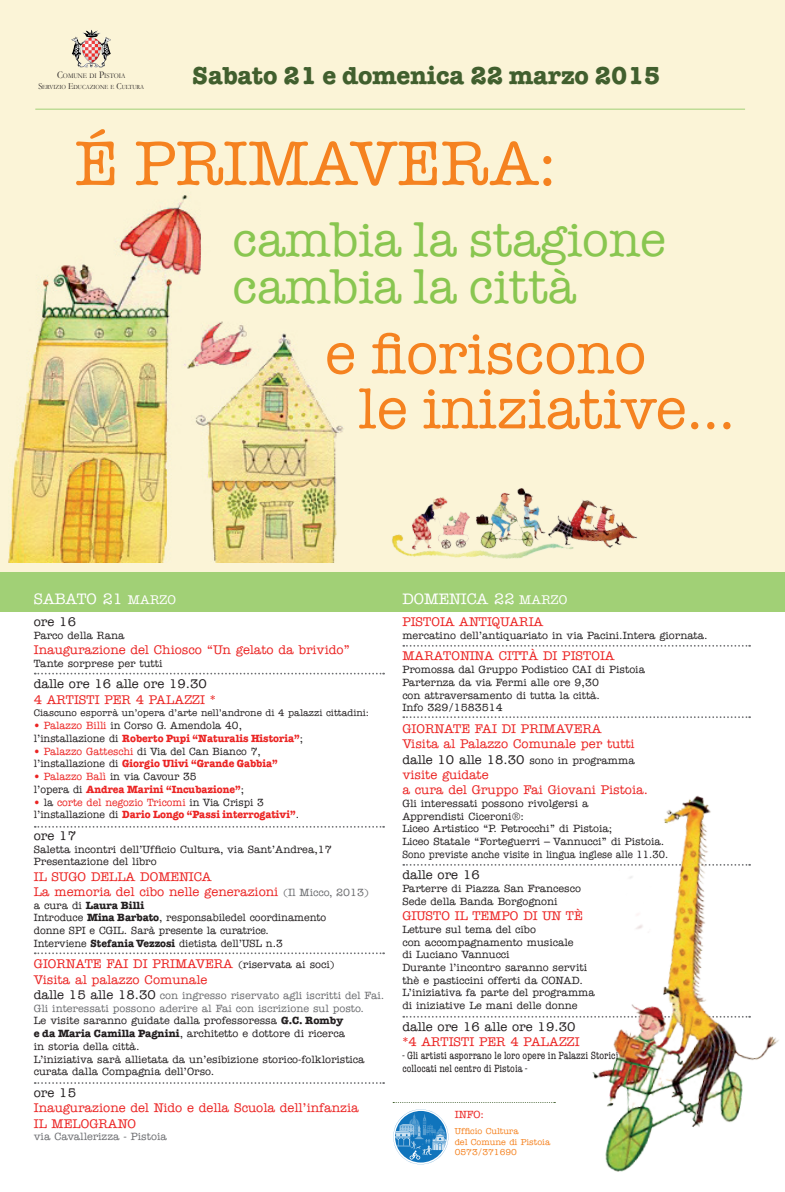
<style>
.page{position:relative;width:785px;height:1192px;background:#fff}
.page>*{position:absolute;margin:0;border:0;box-sizing:border-box;transform-origin:0 0}
.t1{font:64.75px "American Typewriter";color:#f58220}
.t2{font:58.89px/54.9px "American Typewriter";color:#f58220}
.t3{font:49.09px/47.1px "American Typewriter";color:#89c650}
.t4{font:700 24.85px "American Typewriter";color:#415f2e}
.t5{font:500 15.31px "American Typewriter";color:#fff}
.t6{font:500 12.69px/15.3px "American Typewriter";color:#eb2423}
.t7{font:500 12.69px "American Typewriter";color:#231f20}
.t8{font:500 12.69px "American Typewriter";color:#fff}
.t9{font:500 10.59px/12.7px "American Typewriter";color:#231f20}
.t10{font:500 10.59px/12.7px "American Typewriter";color:#231f20;scale:.96 1}
.t11{font:condensed 10.59px/12.7px "American Typewriter";color:#231f20}
.t12{font:700 10.59px/12.7px "American Typewriter";color:#eb2423;scale:.96 1}
.t13{font:500 10.59px "American Typewriter";color:#6c6d70}
.t14{font:500 10.5px "American Typewriter";color:#eb2423}
.t15{font:500 9.62px "American Typewriter";color:#231f20}
.t16{font:500 8.75px/10.5px "American Typewriter";color:#f58220}
.t17{font:7.17px "Garamond";color:#231f20;scale:.9 1}
.t18{font:6.48px "Garamond";color:#231f20;scale:.9 1}
.s1{font-size:10.24px}
.s2{font-size:9.28px}
.s3{font-size:12.69px}
.s4{color:#eb2423}
.s5{font-weight:700;color:#eb2423}
.s6{font-weight:500}
.s7{font-weight:500;color:#231f20}
.s8{font-size:10.59px;color:#6c6d70}
.s9{font-weight:700}
.s10{font-size:10.59px;color:#231f20}
.s11{color:#6c6d70}
.s12{color:#231f20}
</style>
<div class="page">
<div style="left:0;top:0;width:785px;height:608px;background:#fbf4d7"></div>
<div style="left:0;top:572px;width:785px;height:39px;background:#a1d076"></div>
<img style="left:71px;top:29px;width:40px;height:39px">
<img style="left:9px;top:195px;width:335px;height:368px">
<svg style="left:393px;top:1109px;width:55px;height:55px"></svg>
<svg style="left:393px;top:1102px;width:150px;height:1px"></svg>
<img style="left:376px;top:488px;width:272px;height:124px">
<svg style="left:35px;top:673px;width:349px;height:1px"></svg>
<svg style="left:35px;top:826px;width:349px;height:2px"></svg>
<svg style="left:35px;top:1082px;width:349px;height:2px"></svg>
<svg style="left:35px;top:952px;width:349px;height:2px"></svg>
<svg style="left:403px;top:645px;width:347px;height:2px"></svg>
<svg style="left:403px;top:716px;width:347px;height:2px"></svg>
<svg style="left:403px;top:864px;width:140px;height:2px"></svg>
<svg style="left:403px;top:1016px;width:140px;height:1px"></svg>
<img style="left:543px;top:795px;width:236px;height:377px">
<hr style="left:35px;top:109px;width:710px;height:1px;background:#a1d076">
<p class="t17" style="left:57px;top:72px;width:77px"><span class="s1">C</span>OMUNE DI <span class="s1">P</span>ISTOIA</p>
<p class="t18" style="left:38px;top:83px;width:119px"><span class="s2">S</span>ERVIZIO <span class="s2">E</span>DUCAZIONE E <span class="s2">C</span>ULTURA</p>
<h3 class="t4" style="left:193px;top:61px;width:469px">Sabato 21 e domenica 22 marzo 2015</h3>
<h1 class="t1" style="left:75px;top:126px;width:483px">é primavera:</h1>
<h3 class="t3" style="left:232px;top:216px;width:435px">cambia la stagione cambia la città</h3>
<h2 class="t2" style="left:358px;top:327px;width:378px;text-indent:-34px">e fioriscono<br>le iniziative...</h2>
<h3 class="t5" style="left:34px;top:591px;width:142px">Sabato 21 <span class="s3">marzo</span></h3>
<p class="t7" style="left:34px;top:615px;width:44px">ore 16</p>
<p class="t9" style="left:34px;top:629px;width:92px">parco della Rana</p>
<p class="t6" style="left:34px;top:642px;width:318px">inaugurazione del Chiosco “Un gelato da brivido”</p>
<p class="t9" style="left:34px;top:657px;width:130px">Tante sorprese per tutti</p>
<p class="t7" style="left:34px;top:677px;width:175px">dalle ore 16 alle ore 19.30</p>
<p class="t6" style="left:34px;top:692px;width:183px">4 artisti per 4 Palazzi *</p>
<p class="t15" style="left:34px;top:708px;width:337px">ciascuno esporrà un’opera d’arte nell’androne di 4 palazzi cittadini:</p>
<p class="t10" style="left:34px;top:719px;width:282px"><span class="s4">• Palazzo Billi</span> in Corso G. Amendola 40, l’installazione di <span class="s5">Roberto Pupi “Naturalis Historia”</span>;</p>
<p class="t10" style="left:34px;top:745px;width:256px"><span class="s4">• Palazzo Gatteschi</span> di Via del Can Bianco 7, l’installazione di <span class="s5">Giorgio Ulivi “Grande Gabbia”</span></p>
<p class="t12" style="left:34px;top:770px;width:221px"><span class="s6">• Palazzo Balì</span> <span class="s7">in via Cavour 35<br>l’opera di</span> Andrea Marini “Incubazione”<span class="s7">;</span></p>
<p class="t10" style="left:34px;top:796px;width:278px"><span class="s4">•</span> la <span class="s4">corte del negozio Tricomi</span> in Via Crispi 3 l’installazione di <span class="s5">Dario Longo “Passi interrogativi”</span>.</p>
<p class="t7" style="left:34px;top:828px;width:44px">ore 17</p>
<p class="t9" style="left:34px;top:843px;width:299px">Saletta incontri dell’Ufficio Cultura, via Sant’Andrea,17<br>Presentazione del libro</p>
<p class="t6" style="left:34px;top:869px;width:337px">il sugo della domenica<br>La memoria del cibo nelle generazioni <span class="s8">(Il Micco, 2013)</span></p>
<p class="t9" style="left:34px;top:899px;width:294px">a cura di <span class="s9">Laura Billi<br></span>Introduce <span class="s9">Mina Barbato</span>, responsabiledel coordinamento donne SPI e CGIL. Sarà presente la curatrice.<br>Interviene <span class="s9">Stefania Vezzosi</span> dietista dell’USL n.3</p>
<p class="t6" style="left:34px;top:956px;width:302px">Gio rnate Fai di Primavera <span class="s10">(riservata ai soci)<br></span>Visita al palazzo Comunale</p>
<p class="t9" style="left:34px;top:989px;width:352px"><span class="s3">dalle 15 alle 18.30</span> <span class="s11">con ingresso riservato agli iscritti del Fai.<br>Gli interessati possono aderire al Fai con iscrizione sul posto.<br></span>Le visite saranno guidate dalla professoressa <span class="s9">G.C. Romby<br>e da Maria Camilla Pagnini</span>, architetto e dottore di ricerca<br>in storia della città.<br>L’iniziativa sarà allietata da un’esibizione storico-folkloristica curata dalla Compagnia dell’Orso.</p>
<p class="t7" style="left:34px;top:1085px;width:44px">ore 15</p>
<p class="t6" style="left:34px;top:1100px;width:326px">Inaugurazione del Nido e della Scuola dell’infanzia<br>Il Melograno</p>
<p class="t13" style="left:34px;top:1131px;width:134px">via Cavallerizza - Pistoia</p>
<h3 class="t5" style="left:402px;top:591px;width:128px">DOMENICA 22 <span class="s3">MARZ</span></h3>
<p class="t8" style="left:558px;top:593px;width:10px">O</p>
<p class="t6" style="left:402px;top:614px;width:143px">Pis toia Antiquaria</p>
<p class="t9" style="left:402px;top:629px;width:307px">mercatino dell’antiquariato in via Pacini.Intera giornata.</p>
<p class="t6" style="left:402px;top:648px;width:59px">Maratonin</p>
<p class="t6" style="left:484px;top:648px;width:132px">a città di Pistoia</p>
<p class="t9" style="left:402px;top:663px;width:244px">Promossa dal Gruppo Podistico CAI di Pistoia Parternza da via Fermi alle ore 9,30<br>con attraversamento di tutta la città.<br>Info 329/1583514</p>
<p class="t6" style="left:402px;top:721px;width:247px">Gio rnate Fai di Primavera<br>Visita al palazzo Comunale per tutti <span class="s12">dalle 10 alle 18.30</span> <span class="s10">sono in programma </span>visite guidate<br>a cura del Gruppo Fai Giovani Pistoia.</p>
<p class="t9" style="left:402px;top:797px;width:267px">Gli interessati possono rivolgersi a<br>Apprendisti Ciceroni®:<br>Liceo Artistico “P. Petrocchi” di Pistoia;<br>Liceo Statale “Forteguerri – Vannucci” di Pistoia.<br>Sono previste anche visite in lingua inglese alle 11.30.</p>
<p class="t7" style="left:402px;top:868px;width:79px">dalle ore 16</p>
<p class="t9" style="left:402px;top:882px;width:180px">Parterre di piazza san francesco<br>Sede della banda borgognoni</p>
<p class="t6" style="left:402px;top:908px;width:81px">GIUSTO IL TEM</p>
<p class="t6" style="left:501px;top:908px;width:83px">PO DI UN Tè</p>
<p class="t9" style="left:402px;top:923px;width:194px">Letture sul tema del cibo<br>con accompagnamento musicale<br>di Luciano Vannucci<br>Durante l’incontro saranno serviti thè e pasticcini offerti da CONAD .<br>L’iniziativa fa parte del programma di iniziative Le mani delle donne</p>
<p class="t7" style="left:402px;top:1019px;width:175px">dalle ore 16 alle ore 19.30</p>
<p class="t6" style="left:402px;top:1034px;width:178px">*4 artisti per 4 Palazzi</p>
<p class="t11" style="left:402px;top:1049px;width:217px">- Gli artisti asporrano le loro opere in Palazzi Storici collocati nel centro di Pistoia -</p>
<p class="t14" style="left:454px;top:1109px;width:31px">INFO:</p>
<p class="t16" style="left:454px;top:1126px;width:97px">ufficio cultura<br>del Comune di Pistoia<br>0573/371690</p>
</div>
